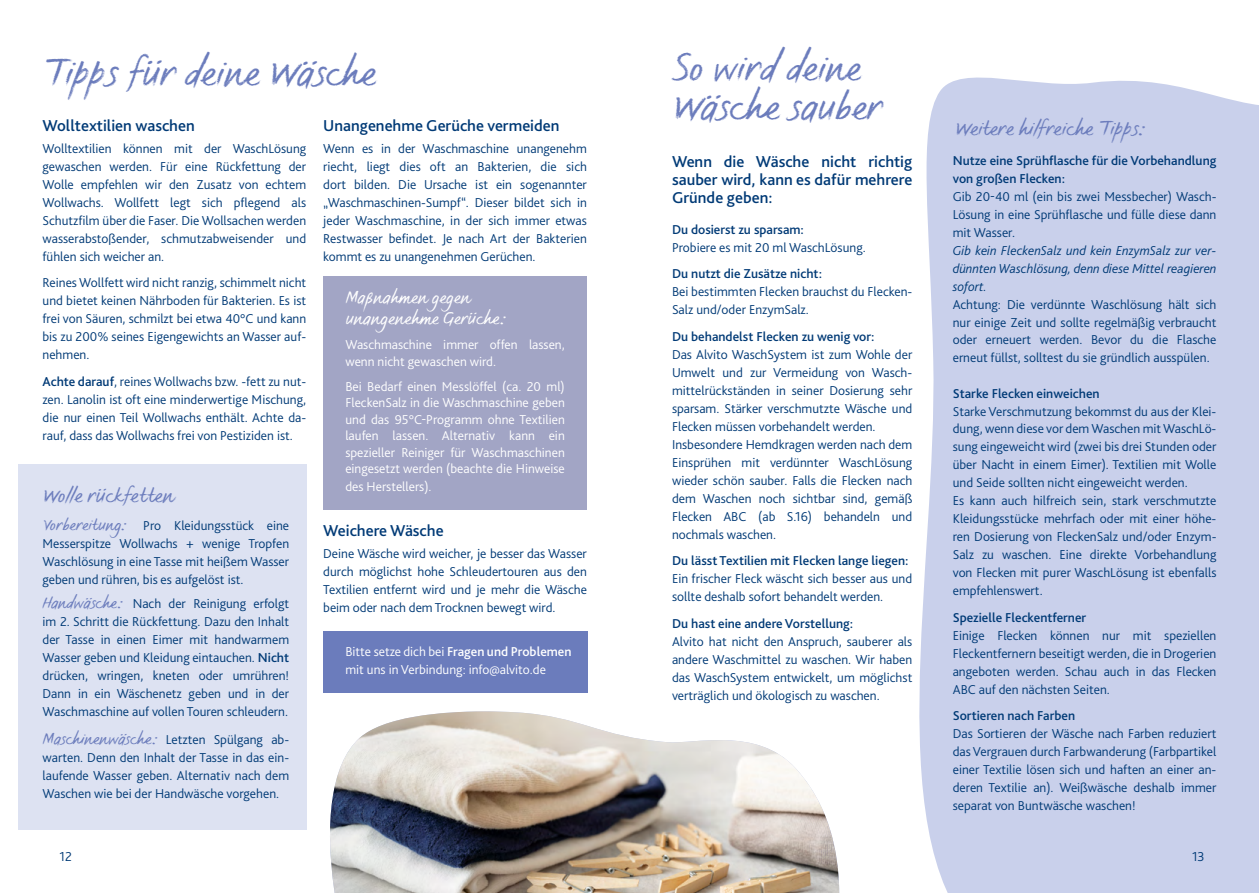
<style>
.page{position:relative;width:1259px;height:893px;background:#fff}
.page>*{position:absolute;margin:0;border:0;box-sizing:border-box;transform-origin:0 0}
.t1{font:39px/39px "FS Sammy";color:#6b7cbc}
.t2{font:21px "FS Sammy";color:#6b7cbc}
.t3{font:18px/20.7px "FS Sammy";color:#fff}
.t4{font:500 16.5px/18px "Bliss Pro";color:#003a76;text-align:justify}
.t5{font:300 13.5px/18px "Bliss Pro";color:#003a76;text-align:justify}
.t6{font:300 13.5px/16.5px "Bliss Pro";color:#fff}
.t7{font:500 13.5px/18px "Bliss Pro";color:#003a76}
.t8{font:italic 300 13.5px/18px "Bliss Pro";color:#003a76;text-align:justify}
.s1{font-weight:500}
.s2{font-family:"FS Sammy";font-weight:400;font-size:16.5px;color:#6b7cbc}
</style>
<div class="page">
<div style="left:919px;top:77px;width:340px;height:816px;background:#c9d0eb"></div>
<img style="left:330px;top:711px;width:509px;height:182px">
<div style="left:18px;top:464px;width:288px;height:366px;background:#dde2f2"></div>
<div style="left:323px;top:276px;width:264px;height:233px;background:#a2a5c5"></div>
<div style="left:323px;top:631px;width:265px;height:61px;background:#6b7cbc"></div>
<h1 class="t1" style="left:43px;top:52px;width:334px">Tipps für deine Wäsche</h1>
<p class="t4" style="left:43px;top:116px;width:154px">Wolltextilien waschen</p>
<p class="t5" style="left:43px;top:139px;width:265px">Wolltextilien können mit der WaschLösung gewaschen werden. Für eine Rückfettung der Wolle empfehlen wir den Zusatz von echtem Wollwachs. Wollfett legt sich pflegend als Schutzfilm über die Faser. Die Wollsachen werden wasserabstoßender, schmutzabweisender und fühlen sich weicher an.</p>
<p class="t5" style="left:43px;top:274px;width:265px">Reines Wollfett wird nicht ranzig, schimmelt nicht und bietet keinen Nährboden für Bakterien. Es ist frei von Säuren, schmilzt bei etwa 40°C und kann bis zu 200% seines Eigengewichts an Wasser auf&shy;nehmen.</p>
<p class="t5" style="left:43px;top:372px;width:265px"><span class="s1">Achte darauf</span>, reines Wollwachs bzw. -fett zu nut&shy;zen. Lanolin ist oft eine minderwertige Mischung, die nur einen Teil Wollwachs enthält. Achte da&shy;rauf, dass das Wollwachs frei von Pestiziden ist.</p>
<p class="t4" style="left:323px;top:116px;width:238px">Unangenehme Gerüche vermeiden</p>
<p class="t5" style="left:323px;top:139px;width:265px">Wenn es in der Waschmaschine unangenehm riecht, liegt dies oft an Bakterien, die sich dort bilden. Die Ursache ist ein sogenannter „Waschmaschinen-Sumpf“. Dieser bildet sich in jeder Waschmaschine, in der sich immer etwas Restwasser befindet. Je nach Art der Bakterien kommt es zu unangenehmen Gerüchen.</p>
<h3 class="t3" style="left:345px;top:287px;width:162px">Maßnahmen gegen unangenehme Gerüche:</h3>
<p class="t6" style="left:345px;top:336px;width:221px">Waschmaschine immer offen lassen, wenn nicht gewaschen wird.</p>
<p class="t6" style="left:345px;top:378px;width:221px;text-align:justify">Bei Bedarf einen Messlöffel (ca. 20 ml)<br>FleckenSalz in die Waschmaschine geben und das 95°C-Programm ohne Textilien laufen lassen. Alternativ kann ein spezieller Reiniger für Waschmaschinen eingesetzt werden (beachte die Hinweise</p>
<p class="t6" style="left:345px;top:478px;width:88px">des Herstellers).</p>
<h2 class="t2" style="left:43px;top:482px;width:133px">Wolle rückfetten</h2>
<p class="t5" style="left:43px;top:516px;width:248px"><span class="s2">Vorbereitung:</span> Pro Kleidungsstück eine Messerspitze Wollwachs + wenige Tropfen Waschlösung in eine Tasse mit heißem Wasser geben und rühren, bis es aufgelöst ist.</p>
<p class="t5" style="left:43px;top:595px;width:248px"><span class="s2">Handwäsche:</span> Nach der Reinigung erfolgt im 2. Schritt die Rückfettung. Dazu den Inhalt der Tasse in einen Eimer mit handwarmem Wasser geben und Kleidung eintauchen. <span class="s1">Nicht </span>drücken, wringen, kneten oder umrühren!<br>Dann in ein Wäschenetz geben und in der Waschmaschine auf vollen Touren schleudern.</p>
<p class="t5" style="left:43px;top:731px;width:248px"><span class="s2">Maschinenwäsche:</span> Letzten Spülgang ab&shy;warten. Denn den Inhalt der Tasse in das ein&shy;laufende Wasser geben. Alternativ nach dem Waschen wie bei der Handwäsche vorgehen.</p>
<p class="t4" style="left:323px;top:521px;width:122px">Weichere Wäsche</p>
<p class="t5" style="left:323px;top:545px;width:265px">Deine Wäsche wird weicher, je besser das Wasser durch möglichst hohe Schleudertouren aus den Textilien entfernt wird und je mehr die Wäsche beim oder nach dem Trocknen bewegt wird.</p>
<p class="t6" style="left:345px;top:642px;width:228px;line-height:18px">Bitte setze dich bei <span class="s1">Fragen und Problemen </span>mit uns in Verbindung: info@alvito.de</p>
<h1 class="t1" style="left:672px;top:47px;width:211px">So wird deine<br>Wäsche sauber</h1>
<p class="t4" style="left:672px;top:152px;width:242px">Wenn die Wäsche nicht richtig sauber wird, kann es dafür mehrere Gründe geben:</p>
<p class="t7" style="left:672px;top:220px;width:133px">Du dosierst zu sparsam:</p>
<p class="t5" style="left:672px;top:238px;width:195px">Probiere es mit 20 ml WaschLösung.</p>
<p class="t7" style="left:672px;top:265px;width:151px">Du nutzt die Zusätze nicht:</p>
<p class="t5" style="left:672px;top:283px;width:242px">Bei bestimmten Flecken brauchst du Flecken-<br>Salz und/oder EnzymSalz.</p>
<p class="t7" style="left:672px;top:327px;width:204px">Du behandelst Flecken zu wenig vor:</p>
<p class="t5" style="left:672px;top:345px;width:242px;text-align:left">Das Alvito WaschSystem ist zum Wohle der Umwelt und zur Vermeidung von Wasch&shy;mittelrückständen in seiner Dosierung sehr sparsam. Stärker verschmutzte Wäsche und Flecken müssen vorbehandelt werden.<br>Insbesondere Hemdkragen werden nach dem Einsprühen mit verdünnter WaschLösung wieder schön sauber. Falls die Flecken nach dem Waschen noch sichtbar sind, gemäß Flecken ABC (ab S.16) behandeln und nochmals waschen.</p>
<p class="t7" style="left:672px;top:552px;width:238px">Du lässt Textilien mit Flecken lange liegen:</p>
<p class="t5" style="left:672px;top:570px;width:242px">Ein frischer Fleck wäscht sich besser aus und sollte deshalb sofort behandelt werden.</p>
<p class="t7" style="left:672px;top:614px;width:183px">Du hast eine andere Vorstellung:</p>
<p class="t5" style="left:672px;top:632px;width:242px">Alvito hat nicht den Anspruch, sauberer als andere Waschmittel zu waschen. Wir haben das WaschSystem entwickelt, um möglichst verträglich und ökologisch zu waschen.</p>
<h2 class="t2" style="left:955px;top:115px;width:192px">Weitere hilfreiche Tipps:</h2>
<p class="t7" style="left:952px;top:151px;width:265px">Nutze eine Sprühflasche für die Vorbehandlung von großen Flecken:</p>
<p class="t5" style="left:952px;top:187px;width:265px">Gib 20-40 ml (ein bis zwei Messbecher) Wasch-Lösung in eine Sprühflasche und fülle diese dann mit Wasser.</p>
<p class="t8" style="left:952px;top:241px;width:265px">Gib kein FleckenSalz und kein EnzymSalz zur ver&shy;dünnten Waschlösung, denn diese Mittel reagieren sofort.</p>
<p class="t5" style="left:952px;top:295px;width:265px">Achtung: Die verdünnte Waschlösung hält sich nur einige Zeit und sollte regelmäßig verbraucht oder erneuert werden. Bevor du die Flasche erneut füllst, solltest du sie gründlich ausspülen.</p>
<p class="t7" style="left:952px;top:384px;width:148px">Starke Flecken einweichen</p>
<p class="t5" style="left:952px;top:402px;width:265px;text-align:left">Starke Verschmutzung bekommst du aus der Klei&shy;dung, wenn diese vor dem Waschen mit WaschLö&shy;sung eingeweicht wird (zwei bis drei Stunden oder über Nacht in einem Eimer). Textilien mit Wolle und Seide sollten nicht eingeweicht werden.<br>Es kann auch hilfreich sein, stark verschmutzte Kleidungsstücke mehrfach oder mit einer höhe&shy;ren Dosierung von FleckenSalz und/oder Enzym-Salz zu waschen. Eine direkte Vorbehandlung von Flecken mit purer WaschLösung ist ebenfalls empfehlenswert.</p>
<p class="t7" style="left:952px;top:608px;width:135px">Spezielle Fleckentferner</p>
<p class="t5" style="left:952px;top:626px;width:265px">Einige Flecken können nur mit speziellen Fleckentfernern beseitigt werden, die in Drogerien angeboten werden. Schau auch in das Flecken ABC auf den nächsten Seiten.</p>
<p class="t7" style="left:952px;top:707px;width:124px">Sortieren nach Farben</p>
<p class="t5" style="left:952px;top:725px;width:265px">Das Sortieren der Wäsche nach Farben reduziert das Vergrauen durch Farbwanderung (Farbpartikel einer Textilie lösen sich und haften an einer an&shy;deren Textilie an). Weißwäsche deshalb immer separat von Buntwäsche waschen!</p>
<p class="t5" style="left:60px;top:847px;width:14px">12</p>
<p class="t5" style="left:1192px;top:847px;width:14px">13</p>
</div>
